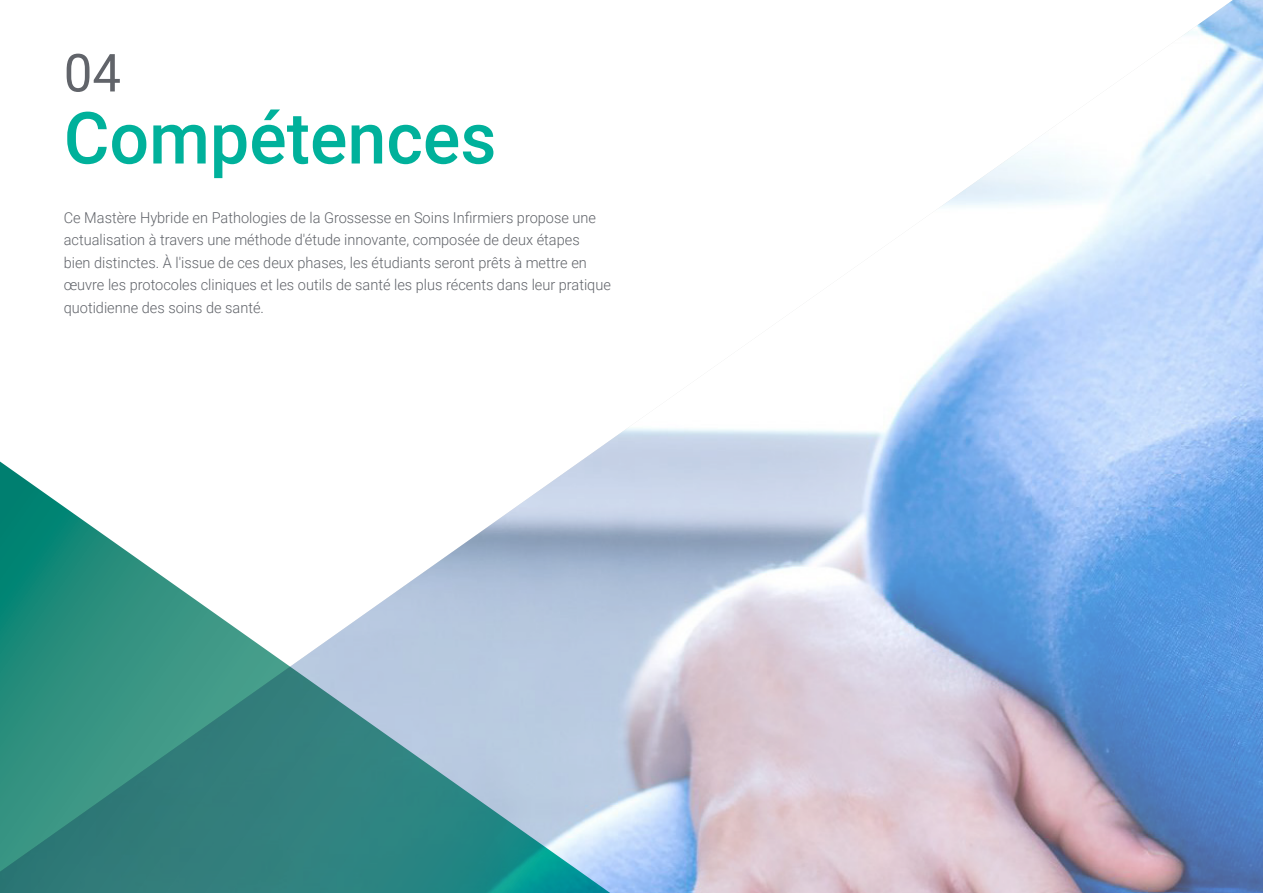
<style>
.page{position:relative;width:1263px;height:893px;background:#fff}
.page>*{position:absolute;margin:0;border:0;box-sizing:border-box;transform-origin:0 0}
.t1{font:500 72px "Roboto";color:#00b19b}
.t2{font:52.5px "Roboto";color:#61646a}
.t3{font:300 15px/22.5px "Roboto";color:#61646a}
</style>
<div class="page">
<img style="left:602px;top:0;width:661px;height:893px">
<svg style="left:0;top:446px;width:640px;height:447px"></svg>
<h2 class="t2" style="left:64px;top:36px;width:59px">04</h2>
<h1 class="t1" style="left:64px;top:87px;width:434px">Compétences</h1>
<p class="t3" style="left:64px;top:206px;width:549px">Ce Mastère Hybride en Pathologies de la Grossesse en Soins Infirmiers propose une actualisation à travers une méthode d'étude innovante, composée de deux étapes<br>bien distinctes. À l'issue de ces deux phases, les étudiants seront prêts à mettre en œuvre les protocoles cliniques et les outils de santé les plus récents dans leur pratique quotidienne des soins de santé.</p>
</div>
